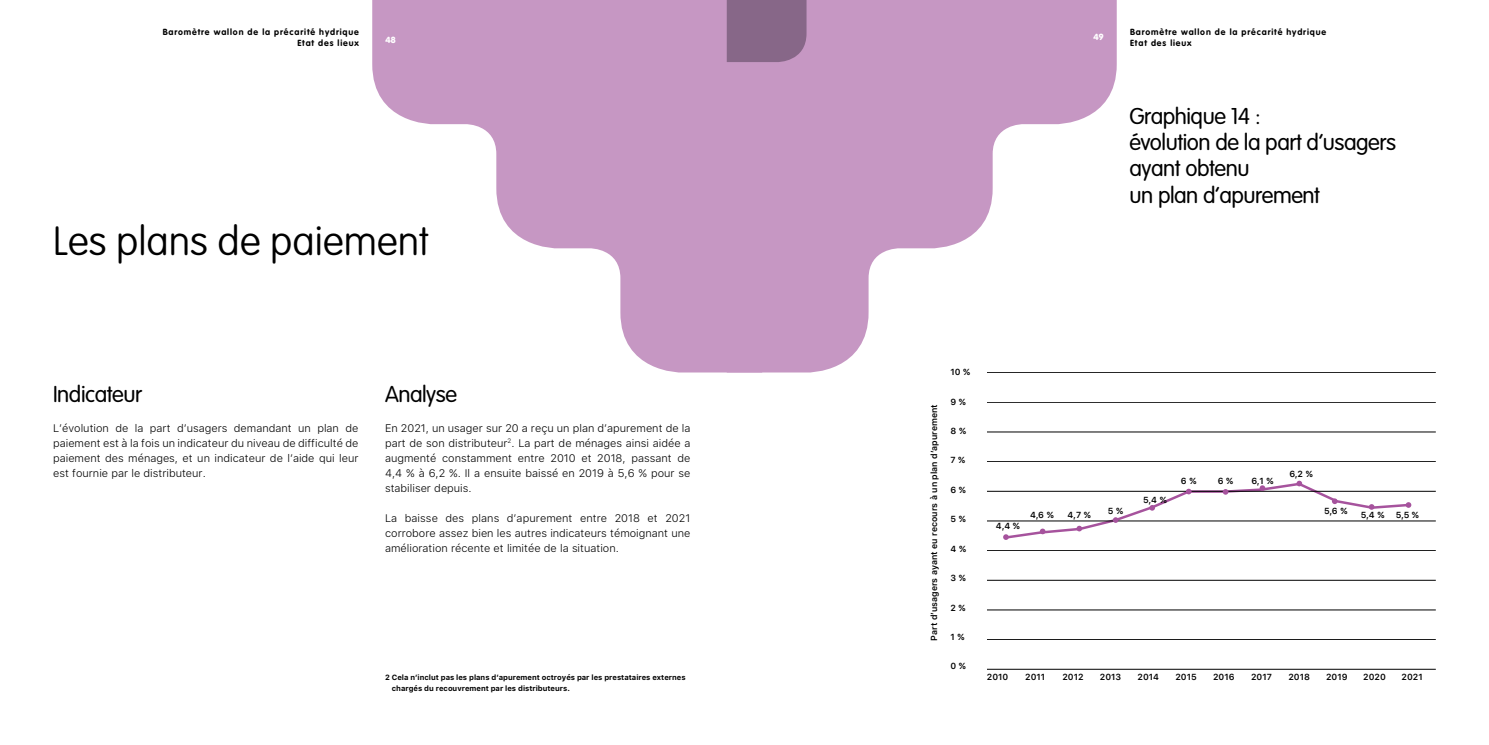
<style>
.page{position:relative;width:1489px;height:745px;background:#fff}
.page>*{position:absolute;margin:0;border:0;box-sizing:border-box;transform-origin:0 0}
.t1{font:100 40px "VAG Rounded";color:#000}
.t2{font:300 22.5px/26.2px "VAG Rounded";letter-spacing:-.02em;color:#000}
.t3{font:300 11px/15px "SF Pro Text";color:#000;text-align:justify}
.t4{font:600 8.75px "SF Pro Text";color:#000}
.t5{font:700 8.75px/11.2px "VAG Rounded";letter-spacing:.1em;color:#000}
.t6{font:900 8.75px "VAG Rounded";color:#fff}
.t7{font:700 7.5px/11.2px "SF Pro Text";color:#000}
</style>
<div class="page">
<svg style="left:372px;top:0;width:354px;height:372px;fill:#c697c3"></svg>
<svg style="left:726px;top:0;width:390px;height:372px;fill:#c697c3"></svg>
<div style="left:726px;top:0;width:80px;height:62px;background:#876788"></div>
<hr style="left:986px;top:461px;width:449px;height:1px;background:#000">
<hr style="left:986px;top:372px;width:449px;height:1px;background:#000">
<hr style="left:986px;top:402px;width:449px;height:1px;background:#000">
<hr style="left:986px;top:431px;width:449px;height:1px;background:#000">
<hr style="left:986px;top:490px;width:449px;height:1px;background:#000">
<hr style="left:986px;top:520px;width:449px;height:1px;background:#000">
<hr style="left:986px;top:550px;width:449px;height:1px;background:#000">
<hr style="left:986px;top:579px;width:449px;height:1px;background:#000">
<hr style="left:986px;top:609px;width:449px;height:1px;background:#000">
<hr style="left:986px;top:639px;width:449px;height:1px;background:#000">
<hr style="left:986px;top:668px;width:449px;height:1px;background:#000">
<svg style="left:1003px;top:480px;width:408px;height:59px"></svg>
<p class="t5" style="left:163px;top:26px;width:198px;text-align:right">Baromètre wallon de la précarité hydrique<br>Etat des lieux</p>
<p class="t6" style="left:1093px;top:32px;width:12px">49</p>
<p class="t6" style="left:385px;top:35px;width:12px">48</p>
<p class="t5" style="left:1129px;top:26px;width:198px">Baromètre wallon de la précarité hydrique<br>Etat des lieux</p>
<h1 class="t1" style="left:53px;top:218px;width:377px">Les plans de paiement</h1>
<h2 class="t2" style="left:53px;top:380px;width:90px">Indicateur</h2>
<p class="t3" style="left:53px;top:420px;width:307px">L’évolution de la part d’usagers demandant un plan de paiement est à la fois un indicateur du niveau de difficulté de paiement des ménages, et un indicateur de l’aide qui leur est fournie par le distributeur.</p>
<h2 class="t2" style="left:385px;top:380px;width:73px">Analyse</h2>
<p class="t3" style="left:385px;top:420px;width:307px">En 2021, un usager sur 20 a reçu un plan d’apurement de la part de son distributeur<sup>2</sup>. La part de ménages ainsi aidée a augmenté constamment entre 2010 et 2018, passant de 4,4 % à 6,2 %. Il a ensuite baissé en 2019 à 5,6 % pour se stabiliser depuis.</p>
<p class="t3" style="left:385px;top:510px;width:307px">La baisse des plans d’apurement entre 2018 et 2021 corrobore assez bien les autres indicateurs témoignant une amélioration récente et limitée de la situation.</p>
<p class="t7" style="left:392px;top:671px;width:295px;text-indent:-7px">2 Cela n’inclut pas les plans d’apurement octroyés par les prestataires externes chargés du recouvrement par les distributeurs.</p>
<h2 class="t2" style="left:1129px;top:103px;width:268px">Graphique 14 :<br>évolution de la part d’usagers ayant obtenu<br>un plan d’apurement</h2>
<p class="t4" style="left:927px;top:640px;width:238px;rotate:-90deg">Part d’usagers ayant eu recours à un plan d’apurement</p>
<p class="t4" style="left:950px;top:365px;width:21px">10 %</p>
<p class="t4" style="left:950px;top:395px;width:17px">9 %</p>
<p class="t4" style="left:950px;top:424px;width:17px">8 %</p>
<p class="t4" style="left:950px;top:453px;width:16px">7 %</p>
<p class="t4" style="left:950px;top:483px;width:17px">6 %</p>
<p class="t4" style="left:950px;top:512px;width:17px">5 %</p>
<p class="t4" style="left:950px;top:542px;width:17px">4 %</p>
<p class="t4" style="left:950px;top:571px;width:17px">3 %</p>
<p class="t4" style="left:950px;top:600px;width:17px">2 %</p>
<p class="t4" style="left:950px;top:630px;width:16px">1 %</p>
<p class="t4" style="left:950px;top:659px;width:17px">0 %</p>
<p class="t4" style="left:995px;top:519px;width:25px">4,4 %</p>
<p class="t4" style="left:1030px;top:508px;width:25px">4,6 %</p>
<p class="t4" style="left:1067px;top:508px;width:25px">4,7 %</p>
<p class="t4" style="left:1107px;top:504px;width:17px">5 %</p>
<p class="t4" style="left:1143px;top:493px;width:25px">5,4 %</p>
<p class="t4" style="left:1180px;top:474px;width:17px">6 %</p>
<p class="t4" style="left:1217px;top:474px;width:17px">6 %</p>
<p class="t4" style="left:1251px;top:474px;width:24px">6,1 %</p>
<p class="t4" style="left:1289px;top:467px;width:25px">6,2 %</p>
<p class="t4" style="left:1323px;top:504px;width:25px">5,6 %</p>
<p class="t4" style="left:1360px;top:508px;width:25px">5,4 %</p>
<p class="t4" style="left:1395px;top:508px;width:25px">5,5 %</p>
<p class="t4" style="left:986px;top:669px;width:23px">2010</p>
<p class="t4" style="left:1025px;top:669px;width:22px">2011</p>
<p class="t4" style="left:1062px;top:669px;width:23px">2012</p>
<p class="t4" style="left:1099px;top:669px;width:23px">2013</p>
<p class="t4" style="left:1137px;top:669px;width:23px">2014</p>
<p class="t4" style="left:1175px;top:669px;width:23px">2015</p>
<p class="t4" style="left:1212px;top:669px;width:23px">2016</p>
<p class="t4" style="left:1250px;top:669px;width:22px">2017</p>
<p class="t4" style="left:1288px;top:669px;width:23px">2018</p>
<p class="t4" style="left:1325px;top:669px;width:23px">2019</p>
<p class="t4" style="left:1362px;top:669px;width:24px">2020</p>
<p class="t4" style="left:1401px;top:669px;width:23px">2021</p>
</div>
